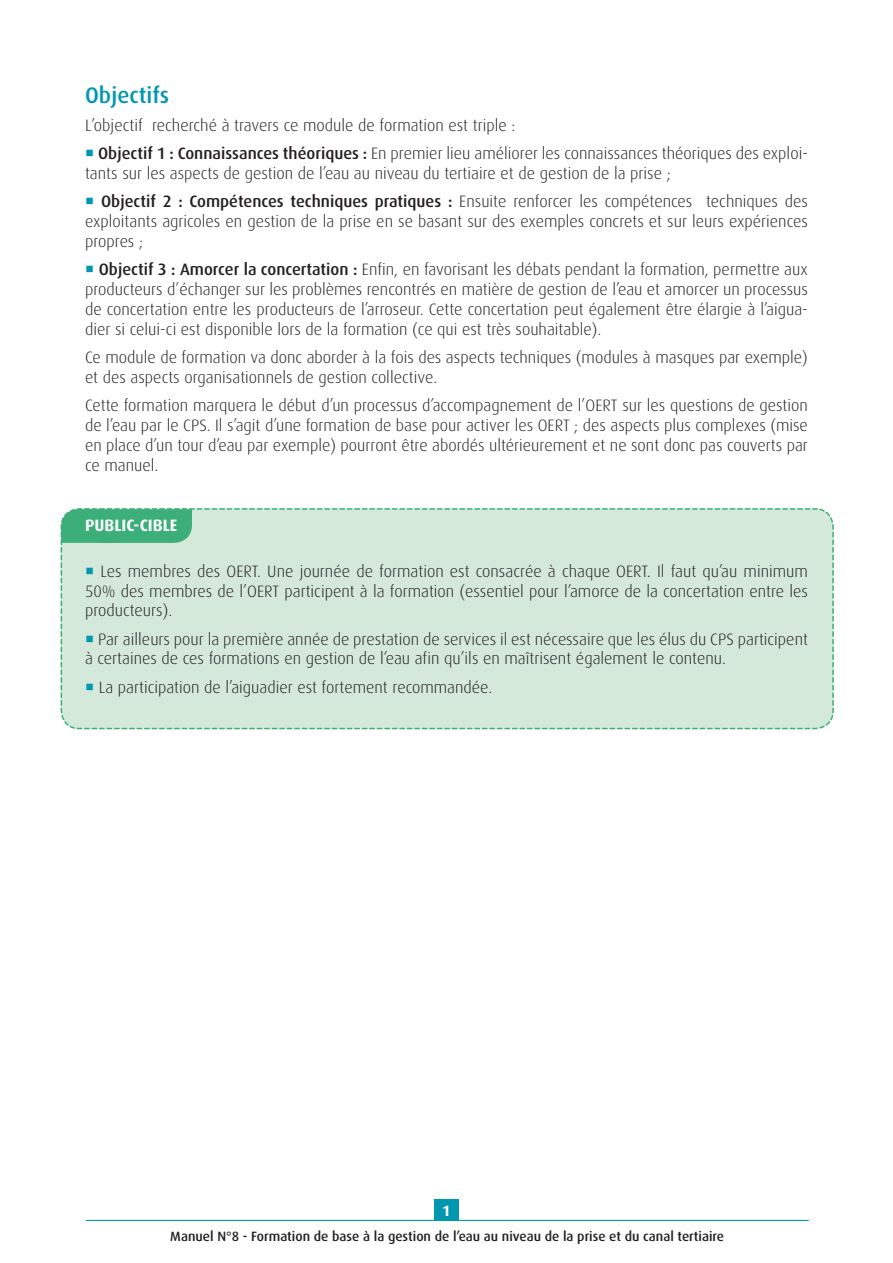
<style>
.page{position:relative;width:893px;height:1263px;background:#fff}
.page>*{position:absolute;margin:0;border:0;box-sizing:border-box;transform-origin:0 0}
.t1{font:500 22.5px "Dax";color:#0097af}
.t2{font:300 16.5px/19.8px "Dax";color:#231f20;text-align:justify}
.t3{font:700 16.5px "Dax";color:#fff}
.t4{font:700 15px "Dax";color:#fff}
.t5{font:500 13.5px "Dax";color:#231f20}
.s1{color:#0097af}
.s2{font-weight:500}
</style>
<div class="page">
<svg style="left:60px;top:508px;width:774px;height:222px;background:#cfe7d6"></svg>
<div style="left:60px;top:508px;width:750px;height:199px;background:#d5e9da"></div>
<div style="left:434px;top:1199px;width:25px;height:22px;background:#0097af"></div>
<hr style="left:86px;top:1220px;width:723px;height:1px;background:#0097af">
<h1 class="t1" style="left:85px;top:82px;width:86px">Objectifs</h1>
<p class="t2" style="left:85px;top:116px;width:432px">L’objectif recherché à travers ce module de formation est triple :</p>
<p class="t2" style="left:85px;top:144px;width:724px"><span class="s1">○</span> <span class="s2">Objectif 1 : Connaissances théoriques :</span> En premier lieu améliorer les connaissances théoriques des exploi&shy;tants sur les aspects de gestion de l’eau au niveau du tertiaire et de gestion de la prise ;</p>
<p class="t2" style="left:85px;top:192px;width:724px"><span class="s1">○</span> <span class="s2">Objectif 2 : Compétences techniques pratiques :</span> Ensuite renforcer les compétences techniques des exploitants agricoles en gestion de la prise en se basant sur des exemples concrets et sur leurs expériences propres ;</p>
<p class="t2" style="left:85px;top:260px;width:724px"><span class="s1">○</span> <span class="s2">Objectif 3 : Amorcer la concertation :</span> Enfin, en favorisant les débats pendant la formation, permettre aux producteurs d’échanger sur les problèmes rencontrés en matière de gestion de l’eau et amorcer un processus de concertation entre les producteurs de l’arroseur. Cette concertation peut également être élargie à l’aigua&shy;dier si celui-ci est disponible lors de la formation (ce qui est très souhaitable).</p>
<p class="t2" style="left:85px;top:348px;width:724px">Ce module de formation va donc aborder à la fois des aspects techniques (modules à masques par exemple) et des aspects organisationnels de gestion collective.</p>
<p class="t2" style="left:85px;top:396px;width:724px">Cette formation marquera le début d’un processus d’accompagnement de l’OERT sur les questions de gestion de l’eau par le CPS. Il s’agit d’une formation de base pour activer les OERT ; des aspects plus complexes (mise en place d’un tour d’eau par exemple) pourront être abordés ultérieurement et ne sont donc pas couverts par ce manuel.</p>
<p class="t3" style="left:85px;top:516px;width:94px">PUBLIC-CIBLE</p>
<p class="t2" style="left:85px;top:561px;width:724px"><span class="s1">○</span> Les membres des OERT. Une journée de formation est consacrée à chaque OERT. Il faut qu’au minimum 50% des membres de l’OERT participent à la formation (essentiel pour l’amorce de la concertation entre les producteurs).</p>
<p class="t2" style="left:85px;top:629px;width:724px"><span class="s1">○</span> Par ailleurs pour la première année de prestation de services il est nécessaire que les élus du CPS participent à certaines de ces formations en gestion de l’eau afin qu’ils en maîtrisent également le contenu.</p>
<p class="t2" style="left:85px;top:677px;width:409px"><span class="s1">○</span> La participation de l’aiguadier est fortement recommandée.</p>
<p class="t4" style="left:442px;top:1202px;width:10px">1</p>
<p class="t5" style="left:170px;top:1229px;width:555px">Manuel N°8 - Formation de base à la gestion de l’eau au niveau de la prise et du canal tertiaire</p>
</div>
